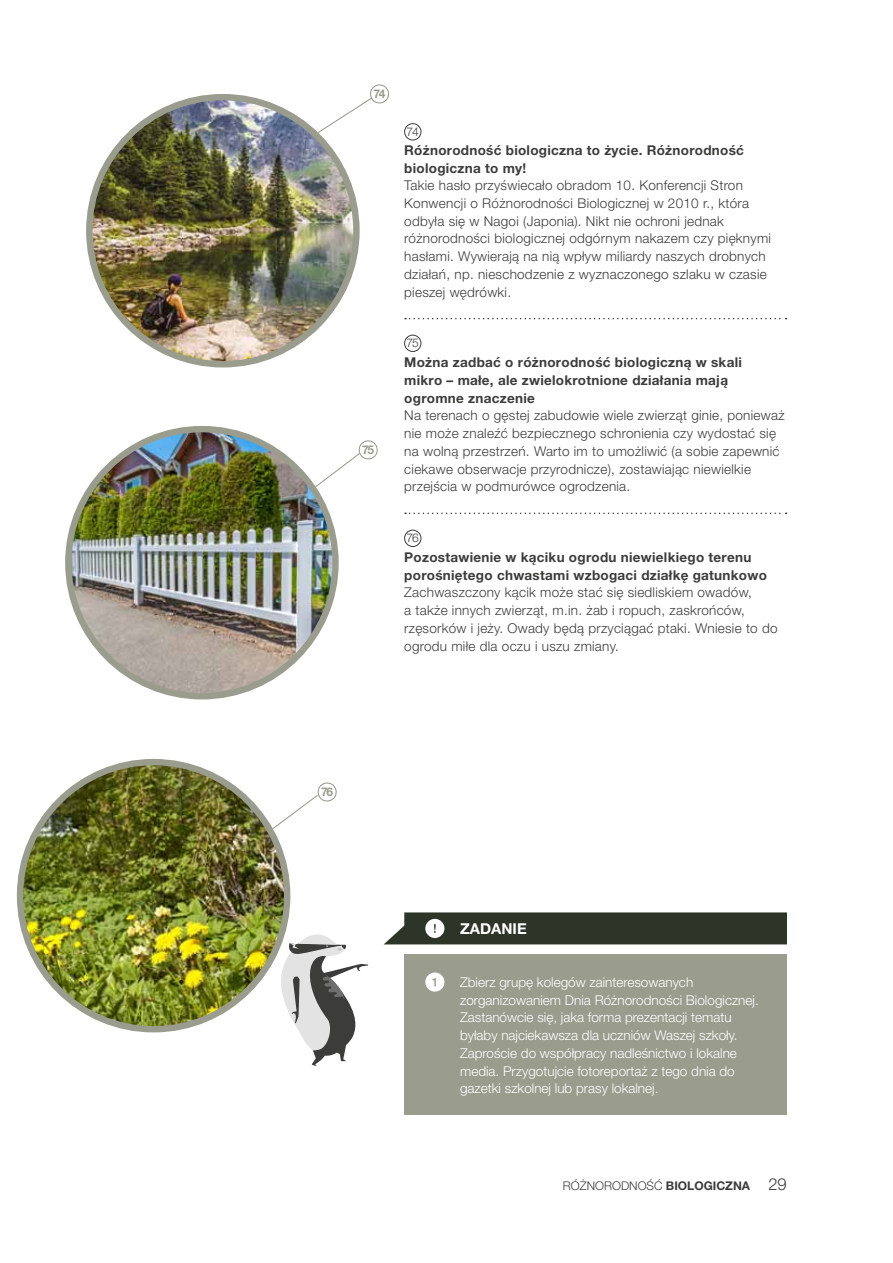
<style>
.page{position:relative;width:893px;height:1263px;background:#fff}
.page>*{position:absolute;margin:0;border:0;box-sizing:border-box;transform-origin:0 0}
.t1{font:700 15px "Helvetica Neue LT Pro";color:#fff}
.t2{font:300 13.5px/17.7px "Helvetica Neue LT Pro";letter-spacing:.02em;color:#3c3c3b}
.t3{font:300 13.5px/17.7px "Helvetica Neue LT Pro";color:#fff}
.t4{font:700 13.5px/17.7px "Helvetica Neue LT Pro";letter-spacing:.02em;color:#3c3c3b}
.t5{font:300 12px "Helvetica Neue LT Pro";letter-spacing:-.05em;color:#3c3c3b}
.t6{font:700 12px "Helvetica Neue LT Pro";color:#3c3c3b}
.t7{font:700 12px "Helvetica Neue LT Pro";color:#9a9c8e}
.s1{font-weight:300}
.s2{font-weight:300;font-size:16.5px}
</style>
<div class="page">
<div style="left:404px;top:954px;width:383px;height:160px;background:#9a9c8e"></div>
<div style="left:425px;top:972px;width:19px;height:20px;background:#fff;border-radius:50%"></div>
<svg style="left:432px;top:978px;width:4px;height:8px"></svg>
<svg style="left:384px;top:912px;width:403px;height:32px;background:#3a4336"></svg>
<svg style="left:287px;top:934px;width:81px;height:132px"></svg>
<svg style="left:405px;top:318px;width:382px;height:1px"></svg>
<div style="left:404px;top:335px;width:17px;height:17px;border:1px solid #3c3c3b;border-radius:50%"></div>
<div style="left:404px;top:530px;width:17px;height:17px;border:1px solid #3c3c3b;border-radius:50%"></div>
<svg style="left:405px;top:513px;width:382px;height:1px"></svg>
<img style="left:68px;top:429px;width:267px;height:264px">
<div style="left:65px;top:426px;width:274px;height:273px;border:6px solid #9a9c8e;border-radius:50%"></div>
<img style="left:89px;top:97px;width:267px;height:267px;border-radius:129px">
<div style="left:86px;top:94px;width:274px;height:273px;border:6px solid #9a9c8e;border-radius:50%"></div>
<img style="left:20px;top:764px;width:267px;height:265px">
<div style="left:17px;top:759px;width:273px;height:273px;border:6px solid #9a9c8e;border-radius:50%"></div>
<svg style="left:315px;top:84px;width:75px;height:51px"></svg>
<svg style="left:310px;top:438px;width:68px;height:53px"></svg>
<svg style="left:267px;top:780px;width:70px;height:53px"></svg>
<div style="left:404px;top:123px;width:17px;height:17px;border:1px solid #3c3c3b;border-radius:50%"></div>
<p class="t7" style="left:373px;top:86px;width:14px">74</p>
<p class="t7" style="left:362px;top:442px;width:14px">75</p>
<p class="t5" style="left:407px;top:124px;width:14px">74</p>
<p class="t4" style="left:404px;top:141px;width:341px">Różnorodność biologiczna to życie. Różnorodność biologiczna to my!</p>
<p class="t2" style="left:404px;top:176px;width:368px">Takie hasło przyświecało obradom 10. Konferencji Stron Konwencji o Różnorodności Biologicznej w 2010 r., która odbyła się w Nagoi (Japonia). Nikt nie ochroni jednak różnorodności biologicznej odgórnym nakazem czy pięknymi hasłami. Wywierają na nią wpływ miliardy naszych drobnych działań, np. nieschodzenie z wyznaczonego szlaku w czasie pieszej wędrówki.</p>
<p class="t5" style="left:407px;top:336px;width:14px">75</p>
<p class="t4" style="left:404px;top:353px;width:339px">Można zadbać o różnorodność biologiczną w skali mikro – małe, ale zwielokrotnione działania mają ogromne znaczenie</p>
<p class="t2" style="left:404px;top:406px;width:382px">Na terenach o gęstej zabudowie wiele zwierząt ginie, ponieważ nie może znaleźć bezpiecznego schronienia czy wydostać się na wolną przestrzeń. Warto im to umożliwić (a sobie zapewnić ciekawe obserwacje przyrodnicze), zostawiając niewielkie przejścia w podmurówce ogrodzenia.</p>
<p class="t5" style="left:407px;top:531px;width:14px">76</p>
<p class="t4" style="left:404px;top:548px;width:364px">Pozostawienie w kąciku ogrodu niewielkiego terenu porośniętego chwastami wzbogaci działkę gatunkowo</p>
<p class="t2" style="left:404px;top:583px;width:375px">Zachwaszczony kącik może stać się siedliskiem owadów,<br>a także innych zwierząt, m.in. żab i ropuch, zaskrońców, rzęsorków i jeży. Owady będą przyciągać ptaki. Wniesie to do ogrodu miłe dla oczu i uszu zmiany.</p>
<p class="t7" style="left:321px;top:784px;width:14px">76</p>
<p class="t1" style="left:460px;top:920px;width:68px">ZadaniE</p>
<p class="t3" style="left:460px;top:973px;width:300px">Zbierz grupę kolegów zainteresowanych zorganizowaniem Dnia Różnorodności Biologicznej.<br>Zastanówcie się, jaka forma prezentacji tematu byłaby najciekawsza dla uczniów Waszej szkoły.<br>Zaproście do współpracy nadleśnictwo i lokalne media. Przygotujcie fotoreportaż z tego dnia do gazetki szkolnej lub prasy lokalnej.</p>
<p class="t5" style="left:563px;top:1178px;width:34px">Różnorodno</p>
<p class="t6" style="left:647px;top:1178px;width:36px"><span class="s1">ść</span> biologic</p>
<p class="t6" style="left:725px;top:1178px;width:63px">zna <span class="s2">29</span></p>
</div>
